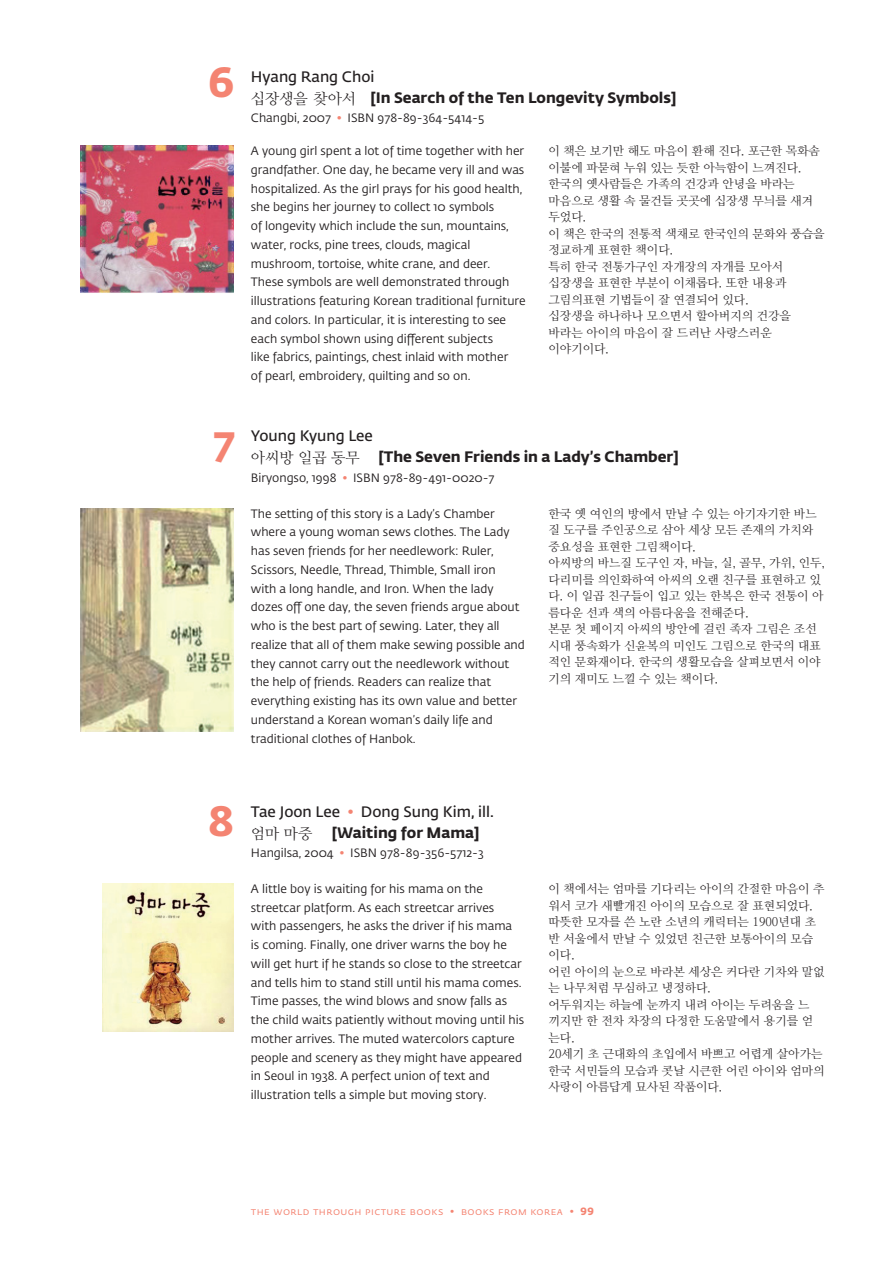
<style>
.page{position:relative;width:893px;height:1263px;background:#fff}
.page>*{position:absolute;margin:0;border:0;box-sizing:border-box;transform-origin:0 0}
.numéro{font:700 42px "Fedra Sans Pro";color:#f48472}
.title{font:700 15px "Fedra Sans Pro";color:#231f20}
.author{font:600 15px "Fedra Sans Pro";color:#231f20}
.t1{font:15px "Nanum Myeongjo";color:#231f20}
.english_text{font:12px/18.8px "Fedra Sans Pro";color:#231f20}
.t2{font:12px/16.5px "Nanum Myeongjo";color:#231f20}
.éditeur{font:12px "Fedra Sans Pro";color:#231f20}
.t3{font:10.5px "Fedra Sans Pro";letter-spacing:.04em;color:#f48472}
.s1{font-weight:700;color:#f48472}
.s2{color:#f48472}
.s3{font-weight:700}
</style>
<div class="page">
<img style="left:81px;top:146px;width:153px;height:147px">
<img style="left:81px;top:508px;width:153px;height:223px">
<img style="left:102px;top:883px;width:132px;height:148px">
<p class="numéro" style="left:208px;top:48px;width:27px">6</p>
<p class="author" style="left:251px;top:65px;width:125px">Hyang Rang Choi</p>
<p class="t1" style="left:251px;top:89px;width:107px">십장생을 찾아서</p>
<p class="title" style="left:370px;top:85px;width:307px">[In Search of the Ten Longevity Symbols]</p>
<p class="éditeur" style="left:251px;top:110px;width:235px">Changbi, 2007 <span class="s1">•</span> ISBN 978-89-364-5414-5</p>
<p class="english_text" style="left:251px;top:141px;width:276px">A young girl spent a lot of time together with her grandfather. One day, he became very ill and was hospitalized. As the girl prays for his good health, she begins her journey to collect 10 symbols<br>of longevity which include the sun, mountains, water, rocks, pine trees, clouds, magical mushroom, tortoise, white crane, and deer.<br>These symbols are well demonstrated through illustrations featuring Korean traditional furniture and colors. In particular, it is interesting to see each symbol shown using different subjects<br>like fabrics, paintings, chest inlaid with mother<br>of pearl, embroidery, quilting and so on.</p>
<p class="t2" style="left:549px;top:143px;width:273px">이 책은 보기만 해도 마음이 환해 진다. 포근한 목화솜 이불에 파묻혀 누워 있는 듯한 아늑함이 느껴진다.</p>
<p class="t2" style="left:549px;top:176px;width:247px">한국의 옛사람들은 가족의 건강과 안녕을 바라는</p>
<p class="t2" style="left:549px;top:192px;width:266px">마음으로 생활 속 물건들 곳곳에 십장생 무늬를 새겨</p>
<p class="t2" style="left:549px;top:209px;width:39px">두었다.</p>
<p class="t2" style="left:549px;top:225px;width:277px">이 책은 한국의 전통적 색채로 한국인의 문화와 풍습을 정교하게 표현한 책이다.</p>
<p class="t2" style="left:549px;top:258px;width:236px">특히 한국 전통가구인 자개장의 자개를 모아서</p>
<p class="t2" style="left:549px;top:275px;width:239px">십장생을 표현한 부분이 이채롭다. 또한 내용과</p>
<p class="t2" style="left:549px;top:291px;width:202px">그림의표현 기법들이 잘 연결되어 있다.</p>
<p class="t2" style="left:549px;top:308px;width:244px">십장생을 하나하나 모으면서 할아버지의 건강을</p>
<p class="t2" style="left:549px;top:324px;width:225px">바라는 아이의 마음이 잘 드러난 사랑스러운</p>
<p class="t2" style="left:549px;top:341px;width:62px">이야기이다.</p>
<p class="numéro" style="left:214px;top:414px;width:21px">7</p>
<p class="author" style="left:251px;top:425px;width:124px">Young Kyung Lee</p>
<p class="t1" style="left:251px;top:449px;width:110px">아씨방 일곱 동무</p>
<p class="title" style="left:378px;top:445px;width:302px">[The Seven Friends in a Lady’s Chamber]</p>
<p class="éditeur" style="left:251px;top:469px;width:245px">Biryongso, 1998 <span class="s1">•</span> ISBN 978-89-491-0020-7</p>
<p class="english_text" style="left:251px;top:504px;width:275px">The setting of this story is a Lady’s Chamber where a young woman sews clothes. The Lady has seven friends for her needlework: Ruler, Scissors, Needle, Thread, Thimble, Small iron<br>with a long handle, and Iron. When the lady dozes off one day, the seven friends argue about who is the best part of sewing. Later, they all realize that all of them make sewing possible and they cannot carry out the needlework without the help of friends. Readers can realize that everything existing has its own value and better understand a Korean woman’s daily life and traditional clothes of Hanbok.</p>
<p class="t2" style="left:549px;top:505px;width:270px">한국 옛 여인의 방에서 만날 수 있는 아기자기한 바느 질 도구를 주인공으로 삼아 세상 모든 존재의 가치와 중요성을 표현한 그림책이다.</p>
<p class="t2" style="left:549px;top:555px;width:278px">아씨방의 바느질 도구인 자, 바늘, 실, 골무, 가위, 인두, 다리미를 의인화하여 아씨의 오랜 친구를 표현하고 있 다. 이 일곱 친구들이 입고 있는 한복은 한국 전통이 아 름다운 선과 색의 아름다움을 전해준다.</p>
<p class="t2" style="left:549px;top:621px;width:274px">본문 첫 페이지 아씨의 방안에 걸린 족자 그림은 조선 시대 풍속화가 신윤복의 미인도 그림으로 한국의 대표 적인 문화재이다. 한국의 생활모습을 살펴보면서 이야 기의 재미도 느낄 수 있는 책이다.</p>
<p class="numéro" style="left:209px;top:788px;width:27px">8</p>
<p class="author" style="left:251px;top:800px;width:245px">Tae Joon Lee <span class="s2">•</span> Dong Sung Kim, ill.</p>
<p class="t1" style="left:251px;top:824px;width:63px">엄마 마중</p>
<p class="title" style="left:332px;top:820px;width:149px">[Waiting for Mama]</p>
<p class="éditeur" style="left:251px;top:844px;width:234px">Hangilsa, 2004 <span class="s1">•</span> ISBN 978-89-356-5712-3</p>
<p class="english_text" style="left:251px;top:879px;width:275px">A little boy is waiting for his mama on the streetcar platform. As each streetcar arrives<br>with passengers, he asks the driver if his mama<br>is coming. Finally, one driver warns the boy he will get hurt if he stands so close to the streetcar and tells him to stand still until his mama comes.<br>Time passes, the wind blows and snow falls as the child waits patiently without moving until his mother arrives. The muted watercolors capture people and scenery as they might have appeared in Seoul in 1938. A perfect union of text and illustration tells a simple but moving story.</p>
<p class="t2" style="left:549px;top:880px;width:277px">이 책에서는 엄마를 기다리는 아이의 간절한 마음이 추 워서 코가 새빨개진 아이의 모습으로 잘 표현되었다. 따뜻한 모자를 쓴 노란 소년의 캐릭터는 1900년대 초 반 서울에서 만날 수 있었던 친근한 보통아이의 모습 이다.</p>
<p class="t2" style="left:549px;top:963px;width:277px">어린 아이의 눈으로 바라본 세상은 커다란 기차와 말없 는 나무처럼 무심하고 냉정하다.</p>
<p class="t2" style="left:549px;top:996px;width:266px">어두워지는 하늘에 눈까지 내려 아이는 두려움을 느 끼지만 한 전차 차장의 다정한 도움말에서 용기를 얻 는다.</p>
<p class="t2" style="left:549px;top:1045px;width:277px">20세기 초 근대화의 초입에서 바쁘고 어렵게 살아가는 한국 서민들의 모습과 콧날 시큰한 어린 아이와 엄마의 사랑이 아름답게 묘사된 작품이다.</p>
<p class="t3" style="left:251px;top:1204px;width:344px">the world through picture books • books from korea • <span class="s3">99</span></p>
</div>
